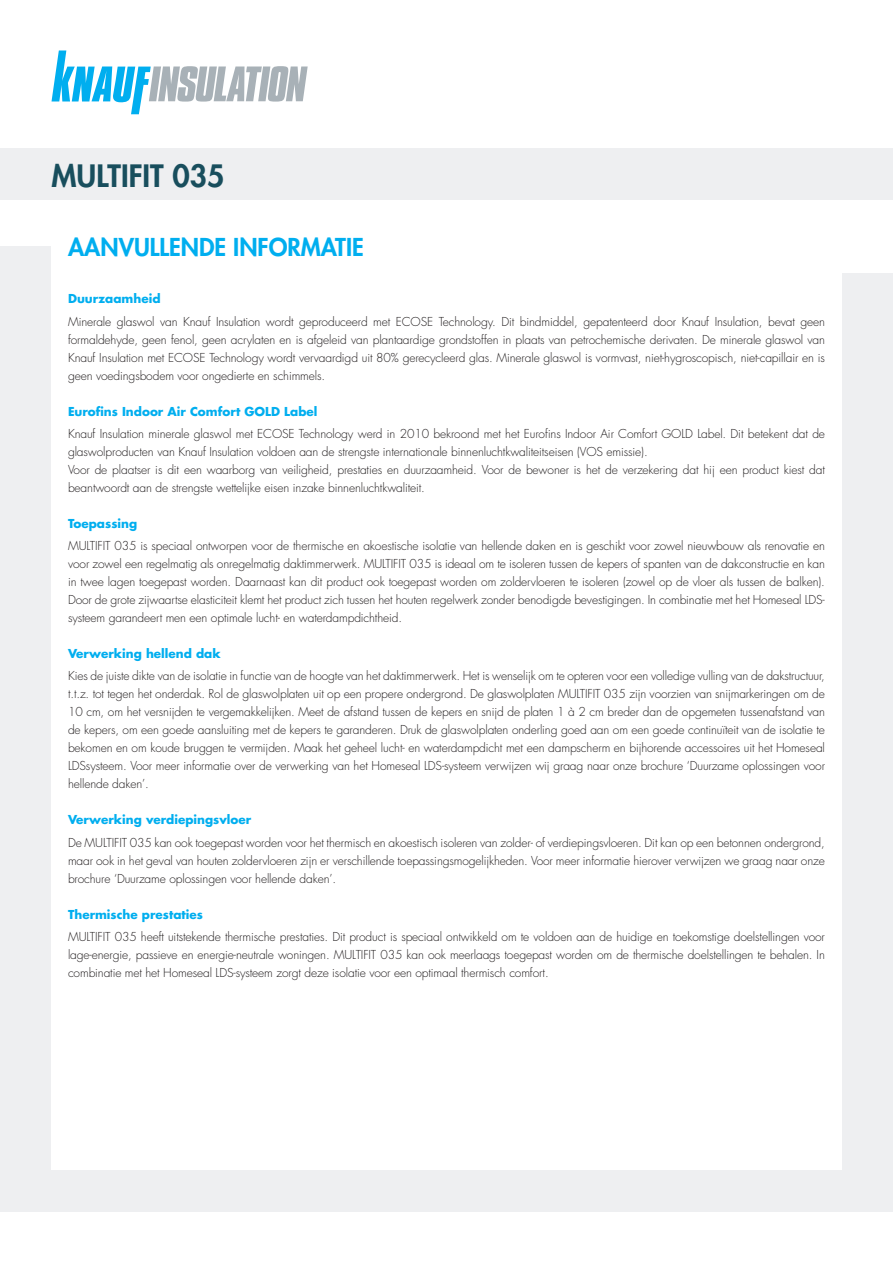
<style>
.page{position:relative;width:893px;height:1263px;background:#fff}
.page>*{position:absolute;margin:0;border:0;box-sizing:border-box;transform-origin:0 0}
.t1{font:800 30px "Futura Std";color:#184e5d}
.t2{font:800 24px "Futura Std";color:#00aeef}
._3_1-Texte_courrant{font:300 12px/18px "Futura Std";letter-spacing:-.01em;color:#231f20;text-align:justify}
._2_1-Titres_texte_co{font:700 12px "Futura Std";color:#00aeef}
</style>
<div class="page">
<div style="left:0;top:247px;width:893px;height:965px;background:#eeeff1"></div>
<div style="left:51px;top:221px;width:791px;height:948px;background:#fff"></div>
<div style="left:0;top:149px;width:893px;height:51px;background:#eeeff1"></div>
<div style="left:814px;top:221px;width:79px;height:51px;background:#fff"></div>
<svg style="left:52px;top:50px;width:256px;height:64px"></svg>
<h1 class="t1" style="left:52px;top:157px;width:174px">MULTIFIT 035</h1>
<h2 class="t2" style="left:68px;top:232px;width:297px">AANVULLENDE INFORMATIE</h2>
<p class="_2_1-Titres_texte_co" style="left:68px;top:291px;width:94px">Duurzaamheid</p>
<p class="_3_1-Texte_courrant" style="left:68px;top:313px;width:758px">Minerale glaswol van Knauf Insulation wordt geproduceerd met ECOSE Technology. Dit bindmiddel, gepatenteerd door Knauf Insulation, bevat geen formaldehyde, geen fenol, geen acrylaten en is afgeleid van plantaardige grondstoffen in plaats van petrochemische derivaten. De minerale glaswol van Knauf Insulation met ECOSE Technology wordt vervaardigd uit 80% gerecycleerd glas. Minerale glaswol is vormvast, niet-hygroscopisch, niet-capillair en is geen voedingsbodem voor ongedierte en schimmels.</p>
<p class="_2_1-Titres_texte_co" style="left:68px;top:403px;width:251px">Eurofins Indoor Air Comfort GOLD Label</p>
<p class="_3_1-Texte_courrant" style="left:68px;top:425px;width:758px">Knauf Insulation minerale glaswol met ECOSE Technology werd in 2010 bekroond met het Eurofins Indoor Air Comfort GOLD Label. Dit betekent dat de glaswolproducten van Knauf Insulation voldoen aan de strengste internationale binnenluchtkwaliteitseisen (VOS emissie).</p>
<p class="_3_1-Texte_courrant" style="left:68px;top:461px;width:758px">Voor de plaatser is dit een waarborg van veiligheid, prestaties en duurzaamheid. Voor de bewoner is het de verzekering dat hij een product kiest dat beantwoordt aan de strengste wettelijke eisen inzake binnenluchtkwaliteit.</p>
<p class="_2_1-Titres_texte_co" style="left:68px;top:515px;width:71px">Toepassing</p>
<p class="_3_1-Texte_courrant" style="left:68px;top:537px;width:758px">MULTIFIT 035 is speciaal ontworpen voor de thermische en akoestische isolatie van hellende daken en is geschikt voor zowel nieuwbouw als renovatie en voor zowel een regelmatig als onregelmatig daktimmerwerk. MULTIFIT 035 is ideaal om te isoleren tussen de kepers of spanten van de dakconstructie en kan in twee lagen toegepast worden. Daarnaast kan dit product ook toegepast worden om zoldervloeren te isoleren (zowel op de vloer als tussen de balken).<br>Door de grote zijwaartse elasticiteit klemt het product zich tussen het houten regelwerk zonder benodigde bevestigingen. In combinatie met het Homeseal LDS&shy;systeem garandeert men een optimale lucht- en waterdampdichtheid.</p>
<p class="_2_1-Titres_texte_co" style="left:68px;top:646px;width:154px">Verwerking hellend dak</p>
<p class="_3_1-Texte_courrant" style="left:68px;top:667px;width:758px">Kies de juiste dikte van de isolatie in functie van de hoogte van het daktimmerwerk. Het is wenselijk om te opteren voor een volledige vulling van de dakstructuur, t.t.z. tot tegen het onderdak. Rol de glaswolplaten uit op een propere ondergrond. De glaswolplaten MULTIFIT 035 zijn voorzien van snijmarkeringen om de 10 cm, om het versnijden te vergemakkelijken. Meet de afstand tussen de kepers en snijd de platen 1 à 2 cm breder dan de opgemeten tussenafstand van de kepers, om een goede aansluiting met de kepers te garanderen. Druk de glaswolplaten onderling goed aan om een goede continuïteit van de isolatie te bekomen en om koude bruggen te vermijden. Maak het geheel lucht- en waterdampdicht met een dampscherm en bijhorende accessoires uit het Homeseal LDSsysteem. Voor meer informatie over de verwerking van het Homeseal LDS-systeem verwijzen wij graag naar onze brochure ‘Duurzame oplossingen voor hellende daken’.</p>
<p class="_2_1-Titres_texte_co" style="left:68px;top:812px;width:185px">Verwerking verdiepingsvloer</p>
<p class="_3_1-Texte_courrant" style="left:68px;top:834px;width:758px">De MULTIFIT 035 kan ook toegepast worden voor het thermisch en akoestisch isoleren van zolder- of verdiepingsvloeren. Dit kan op een betonnen ondergrond, maar ook in het geval van houten zoldervloeren zijn er verschillende toepassingsmogelijkheden. Voor meer informatie hierover verwijzen we graag naar onze brochure ‘Duurzame oplossingen voor hellende daken’.</p>
<p class="_2_1-Titres_texte_co" style="left:68px;top:906px;width:136px">Thermische prestaties</p>
<p class="_3_1-Texte_courrant" style="left:68px;top:928px;width:758px">MULTIFIT 035 heeft uitstekende thermische prestaties. Dit product is speciaal ontwikkeld om te voldoen aan de huidige en toekomstige doelstellingen voor lage-energie, passieve en energie-neutrale woningen. MULTIFIT 035 kan ook meerlaags toegepast worden om de thermische doelstellingen te behalen. In combinatie met het Homeseal LDS-systeem zorgt deze isolatie voor een optimaal thermisch comfort.</p>
</div>
